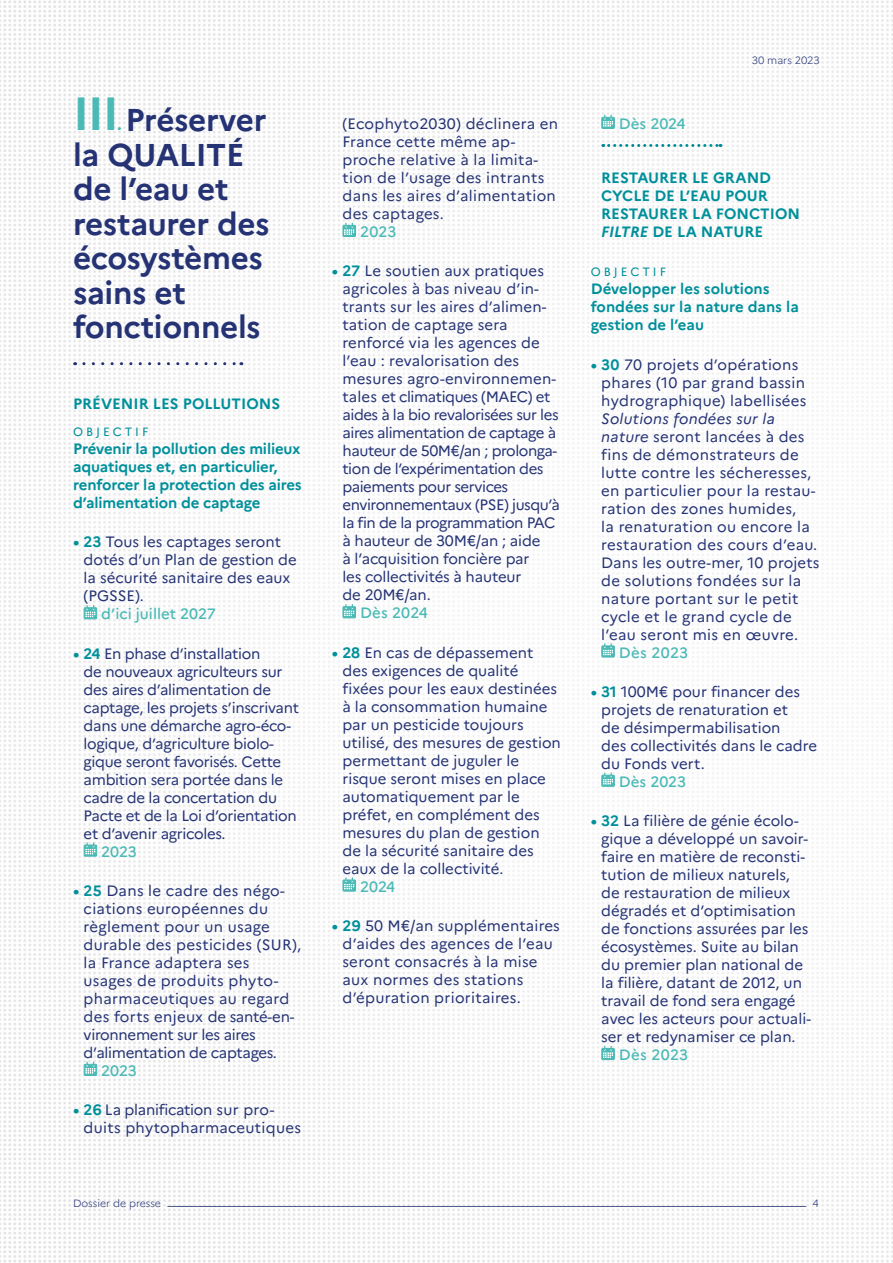
<style>
.page{position:relative;width:893px;height:1263px;background:#fff}
.page>*{position:absolute;margin:0;border:0;box-sizing:border-box;transform-origin:0 0}
.t1{font:700 46.5px "Marianne";color:#4bbab6}
.t2{font:700 31.5px/34.5px "Marianne";letter-spacing:-.01em;color:#253375}
.t3{font:15px/18px "Marianne";color:#253375}
.t4{font:15px/18px "Marianne";letter-spacing:.02em;color:#253375}
.t5{font:15px/18px "Marianne";letter-spacing:-.02em;color:#253375}
.t6{font:700 15px/18px "Marianne";letter-spacing:-.005em;color:#00909b}
.t7{font:500 15px "Marianne";color:#4bbab6}
.t8{font:12px "Marianne";letter-spacing:.25em;color:#00909b}
.t9{font:10.5px "Marianne";color:#253375}
.t10{font:300 10.5px "Marianne";color:#253375}
.s1{font-weight:800;font-size:15px;color:#4bbab6}
.s2{font-weight:700;color:#00909b}
.s3{font-style:italic}
.s4{font-weight:300}
</style>
<div class="page">
<img style="left:0;top:0;width:893px;height:1263px">
<svg style="left:84px;top:362px;width:158px;height:3px"></svg>
<div style="left:84px;top:607px;width:13px;height:12px;border:1px solid #4bbab6"></div>
<svg style="left:86px;top:605px;width:10px;height:12px"></svg>
<div style="left:84px;top:844px;width:13px;height:13px;border:1px solid #4bbab6"></div>
<svg style="left:86px;top:842px;width:10px;height:12px"></svg>
<div style="left:84px;top:1064px;width:13px;height:12px;border:1px solid #4bbab6"></div>
<svg style="left:86px;top:1061px;width:10px;height:13px"></svg>
<div style="left:342px;top:225px;width:14px;height:12px;border:1px solid #4bbab6"></div>
<svg style="left:344px;top:223px;width:10px;height:12px"></svg>
<div style="left:342px;top:606px;width:14px;height:12px;border:1px solid #4bbab6"></div>
<svg style="left:344px;top:604px;width:10px;height:12px"></svg>
<div style="left:342px;top:879px;width:14px;height:13px;border:1px solid #4bbab6"></div>
<svg style="left:344px;top:877px;width:10px;height:12px"></svg>
<div style="left:601px;top:117px;width:14px;height:12px;border:1px solid #4bbab6"></div>
<svg style="left:603px;top:115px;width:10px;height:12px"></svg>
<svg style="left:603px;top:144px;width:118px;height:3px"></svg>
<div style="left:601px;top:645px;width:14px;height:12px;border:1px solid #4bbab6"></div>
<svg style="left:603px;top:643px;width:10px;height:12px"></svg>
<div style="left:601px;top:775px;width:14px;height:12px;border:1px solid #4bbab6"></div>
<svg style="left:603px;top:772px;width:10px;height:13px"></svg>
<div style="left:601px;top:1048px;width:14px;height:12px;border:1px solid #4bbab6"></div>
<svg style="left:603px;top:1046px;width:10px;height:12px"></svg>
<h1 class="t1" style="left:73px;top:85px;width:47px">III</h1>
<h2 class="t2" style="left:73px;top:103px;width:198px;text-indent:44px"><span class="s1">.</span> Préserver la QUALITÉ de l’eau et restaurer des écosystèmes sains et fonctionnels</h2>
<p class="t6" style="left:73px;top:395px;width:209px">PRÉVENIR LES POLLUTIONS</p>
<p class="t8" style="left:73px;top:424px;width:77px">OBJECTIF</p>
<p class="t6" style="left:73px;top:440px;width:230px">Prévenir la pollution des milieux aquatiques et, en particulier, renforcer la protection des aires d’alimentation de captage</p>
<p class="t3" style="left:84px;top:533px;width:215px;text-indent:-10px"><span class="s2">• 23</span> Tous les captages seront dotés d’un Plan de gestion de la sécurité sanitaire des eaux (PGSSE).</p>
<p class="t7" style="left:101px;top:605px;width:116px">d’ici juillet 2027</p>
<p class="t5" style="left:84px;top:644px;width:217px;text-indent:-11px"><span class="s2">• 24</span> En phase d’installation<br>de nouveaux agriculteurs sur des aires d’alimentation de captage, les projets s’inscrivant dans une démarche agro-éco&shy;logique, d’agriculture biolo&shy;gique seront favorisés. Cette ambition sera portée dans le cadre de la concertation du<br>Pacte et de la Loi d’orientation et d’avenir agricoles.</p>
<p class="t7" style="left:101px;top:842px;width:37px">2023</p>
<p class="t4" style="left:84px;top:881px;width:219px;text-indent:-10px"><span class="s2">• 25</span> Dans le cadre des négo&shy;ciations européennes du règlement pour un usage durable des pesticides (SUR), la France adaptera ses usages de produits phyto&shy;pharmaceutiques au regard des forts enjeux de santé-en&shy;vironnement sur les aires d’alimentation de captages.</p>
<p class="t7" style="left:101px;top:1061px;width:37px">2023</p>
<p class="t4" style="left:84px;top:1101px;width:219px;text-indent:-11px"><span class="s2">• 26</span> La planification sur pro&shy;duits phytopharmaceutiques</p>
<p class="t4" style="left:342px;top:115px;width:217px">(Ecophyto2030) déclinera en<br>France cette même ap&shy;proche relative à la limita&shy;tion de l’usage des intrants dans les aires d’alimentation des captages.</p>
<p class="t7" style="left:360px;top:223px;width:38px">2023</p>
<p class="t3" style="left:342px;top:262px;width:219px;text-indent:-10px"><span class="s2">• 27</span> Le soutien aux pratiques agricoles à bas niveau d’in&shy;trants sur les aires d’alimen&shy;tation de captage sera renforcé via les agences de l’eau : revalorisation des mesures agro-environnemen&shy;tales et climatiques (MAEC) et aides à la bio revalorisées sur les aires alimentation de captage à hauteur de 50M€/an ; prolonga&shy;tion de l’expérimentation des paiements pour services environnementaux (PSE) jusqu’à la fin de la programmation PAC à hauteur de 30M€/an ; aide<br>à l’acquisition foncière par<br>les collectivités à hauteur<br>de 20M€/an.</p>
<p class="t7" style="left:360px;top:604px;width:69px">Dès 2024</p>
<p class="t3" style="left:342px;top:643px;width:220px;text-indent:-10px"><span class="s2">• 28</span> En cas de dépassement des exigences de qualité fixées pour les eaux destinées à la consommation humaine par un pesticide toujours utilisé, des mesures de gestion permettant de juguler le risque seront mises en place automatiquement par le préfet, en complément des mesures du plan de gestion de la sécurité sanitaire des eaux de la collectivité.</p>
<p class="t7" style="left:360px;top:877px;width:37px">2024</p>
<p class="t4" style="left:342px;top:916px;width:219px;text-indent:-10px"><span class="s2">• 29</span> 50 M€/an supplémentaires d’aides des agences de l’eau seront consacrés à la mise aux normes des stations d’épuration prioritaires.</p>
<p class="t7" style="left:619px;top:114px;width:68px">Dès 2024</p>
<p class="t10" style="left:752px;top:54px;width:69px">30 mars 2023</p>
<p class="t6" style="left:601px;top:169px;width:200px">RESTAURER LE GRAND<br>CYCLE DE L’EAU POUR<br>RESTAURER LA FONCTION<br><span class="s3">FILTRE</span> DE LA NATURE</p>
<p class="t8" style="left:591px;top:265px;width:77px">OBJECTIF</p>
<p class="t6" style="left:591px;top:280px;width:210px">Développer les solutions fondées sur la nature dans la gestion de l’eau</p>
<p class="t4" style="left:601px;top:355px;width:207px;text-indent:-10px"><span class="s2">• 30</span> 70 projets d’opérations phares (10 par grand bassin hydrographique) labellisées</p>
<p class="t4" style="left:601px;top:409px;width:220px"><span class="s3">Solutions fondées sur la nature</span> seront lancées à des fins de démonstrateurs de lutte contre les sécheresses, en particulier pour la restau&shy;ration des zones humides,<br>la renaturation ou encore la restauration des cours d’eau.<br>Dans les outre-mer, 10 projets de solutions fondées sur la nature portant sur le petit cycle et le grand cycle de l’eau seront mis en œuvre.</p>
<p class="t7" style="left:619px;top:643px;width:71px">Dès 2023</p>
<p class="t3" style="left:601px;top:682px;width:217px;text-indent:-10px"><span class="s2">• 31</span> 100M€ pour financer des projets de renaturation et<br>de désimpermabilisation<br>des collectivités dans le cadre du Fonds vert.</p>
<p class="t7" style="left:619px;top:772px;width:69px">Dès 2023</p>
<p class="t3" style="left:601px;top:812px;width:211px;text-indent:-10px"><span class="s2">• 32</span> La filière de génie écolo&shy;gique a développé un savoir&shy;faire en matière de reconsti&shy;tution de milieux naturels, de restauration de milieux dégradés et d’optimisation de fonctions assurées par les écosystèmes. Suite au bilan du premier plan national de la filière, datant de 2012, un travail de fond sera engagé avec les acteurs pour actuali&shy;ser et redynamiser ce plan.</p>
<p class="t7" style="left:619px;top:1046px;width:71px">Dès 2023</p>
<p class="t9" style="left:73px;top:1195px;width:747px"><span class="s4">Dossier de presse</span> _______________________________________________________________________________________________________________________________________ <span class="s4">4</span></p>
</div>
